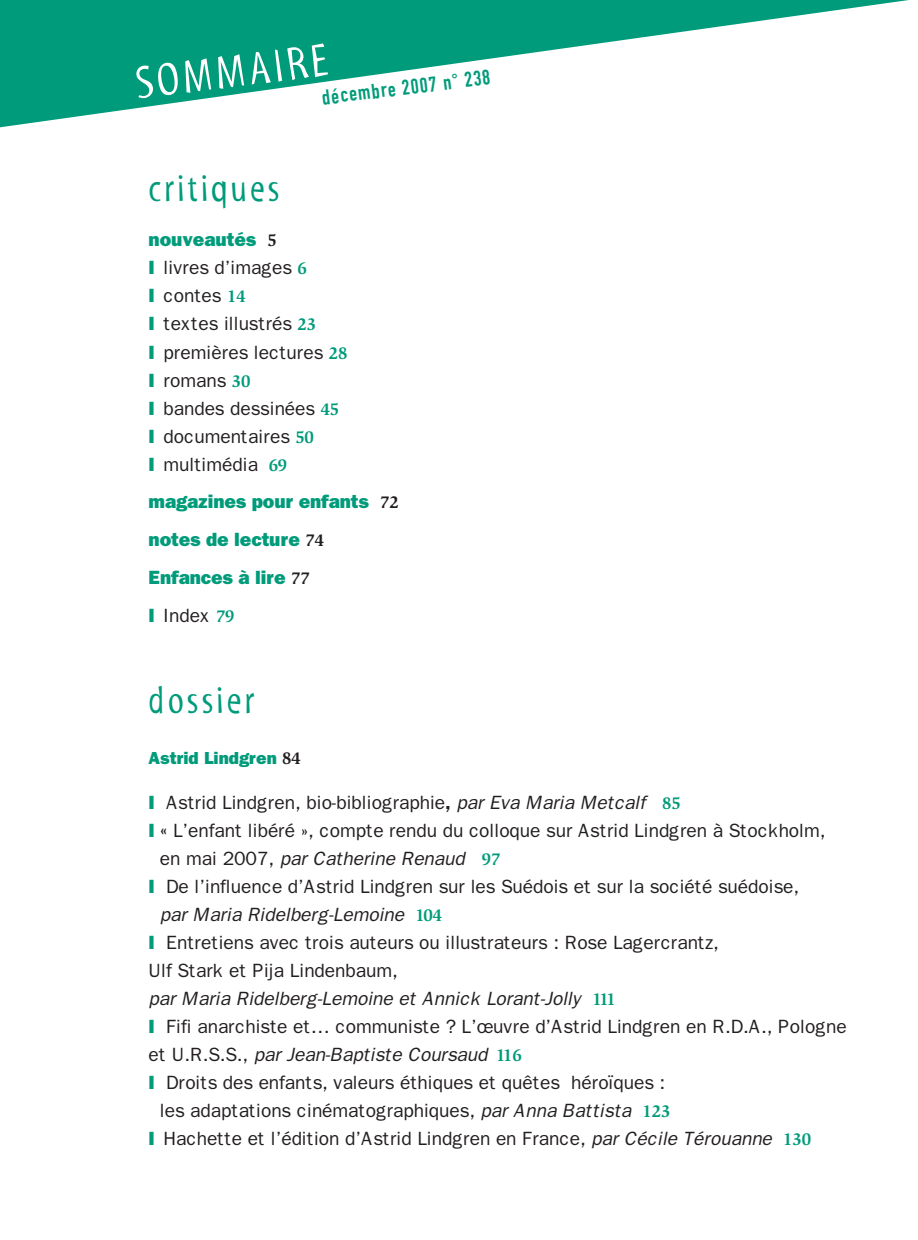
<style>
.page{position:relative;width:918px;height:1240px;background:#fff}
.page>*{position:absolute;margin:0;border:0;box-sizing:border-box;transform-origin:0 0}
.t1{font:46.9px "Myriad Tilt";color:#fff}
.t2{font:38.85px "Myriad Tilt";letter-spacing:.08em;color:#009b7a}
.t3{font:21px "DIN Engschrift";color:#009b7a}
.t4{font:19.25px/28px "Franklin Gothic";letter-spacing:-.005em;color:#231f20}
.t5{font:italic 19.25px "Franklin Gothic";letter-spacing:-.005em;color:#231f20}
.t6{font:800 19.25px/38px "Franklin Gothic";letter-spacing:-.005em;color:#009b7a}
.t7{font:800 17.5px "Franklin Gothic";color:#009b7a}
.s1{font-weight:800;color:#009b7a}
.s2{font-family:"Slimbach";font-weight:700;font-size:17.5px}
.s3{font-family:"Slimbach";font-weight:700;font-size:17.5px;color:#009b7a}
.s4{font-family:"Slimbach";font-weight:700;font-size:17.5px;color:#231f20}
.s5{font-weight:400;color:#231f20}
.s6{font-family:"Slimbach";font-weight:700;color:#231f20}
.s7{font-weight:600}
.s8{font-style:italic}
.s9{font-style:normal}
.s10{font-family:"Slimbach";font-weight:700;font-style:normal;font-size:17.5px;color:#009b7a}
</style>
<div class="page">
<svg style="left:0;top:0;width:909px;height:128px"></svg>
<h1 class="t1" style="left:133px;top:66px;width:194px;rotate:-7deg">SOMMAIRE</h1>
<p class="t3" style="left:321px;top:90px;width:171px;rotate:-7deg">décembre 2007 n° 238</p>
<h2 class="t2" style="left:149px;top:174px;width:132px">critiques</h2>
<p class="t4" style="left:149px;top:226px;width:200px"><span class="s1">nouveautés</span> <span class="s2">5<br></span><span class="s1">I</span> livres d’images <span class="s3">6<br></span><span class="s1">I</span> contes <span class="s3">14<br></span><span class="s1">I</span> textes illustrés <span class="s3">23<br></span><span class="s1">I</span> premières lectures <span class="s3">28<br></span><span class="s1">I</span> romans <span class="s3">30<br></span><span class="s1">I</span> bandes dessinées <span class="s3">45<br></span><span class="s1">I</span> documentaires <span class="s3">50<br></span><span class="s1">I</span> multimédia <span class="s3">69</span></p>
<p class="t6" style="left:149px;top:483px;width:251px">magazines pour enfants <span class="s4">72 </span>notes de lecture <span class="s4">74<br></span>Enfances à lire <span class="s4">77<br></span>I <span class="s5">Index</span> <span class="s2">79</span></p>
<h2 class="t2" style="left:149px;top:685px;width:107px">dossier</h2>
<p class="t7" style="left:149px;top:747px;width:154px">Astrid Lindgren <span class="s6">84</span></p>
<p class="t4" style="left:149px;top:788px;width:533px"><span class="s1">I</span> Astrid Lindgren, bio-bibliographie<span class="s7">,</span> <span class="s8">par Eva Maria Metcalf</span> <span class="s3">85</span></p>
<p class="t4" style="left:149px;top:816px;width:678px"><span class="s1">I</span> <span class="s7">«</span> L’enfant libéré », compte rendu du colloque sur Astrid Lindgren à Stockholm,</p>
<p class="t5" style="left:160px;top:847px;width:342px"><span class="s9">en mai 2007,</span> par Catherine Renaud <span class="s10">97</span></p>
<p class="t4" style="left:149px;top:872px;width:651px"><span class="s1">I</span> De l’influence d’Astrid Lindgren sur les Suédois et sur la société suédoise,</p>
<p class="t5" style="left:160px;top:903px;width:283px">par Maria Ridelberg-Lemoine <span class="s10">104</span></p>
<p class="t4" style="left:149px;top:928px;width:571px"><span class="s1">I</span> Entretiens avec trois auteurs ou illustrateurs : Rose Lagercrantz,</p>
<p class="t4" style="left:149px;top:956px;width:250px">Ulf Stark et Pija Lindenbaum,</p>
<p class="t5" style="left:149px;top:987px;width:468px">par Maria Ridelberg-Lemoine et Annick Lorant-Jolly <span class="s10">111</span></p>
<p class="t4" style="left:149px;top:1012px;width:699px"><span class="s1">I</span> Fifi anarchiste et… communiste ? L’œuvre d’Astrid Lindgren en R.D.A., Pologne</p>
<p class="t5" style="left:149px;top:1043px;width:374px"><span class="s9">et U.R.S.S.,</span> par Jean-Baptiste Coursaud <span class="s10">116</span></p>
<p class="t4" style="left:149px;top:1068px;width:518px"><span class="s1">I</span> Droits des enfants, valeurs éthiques et quêtes héroïques :</p>
<p class="t4" style="left:160px;top:1096px;width:512px">les adaptations cinématographiques, <span class="s8">par Anna Battista</span> <span class="s3">123</span></p>
<p class="t4" style="left:149px;top:1124px;width:663px"><span class="s1">I</span> Hachette et l’édition d’Astrid Lindgren en France, <span class="s8">par Cécile Térouanne</span> <span class="s3">130</span></p>
</div>
